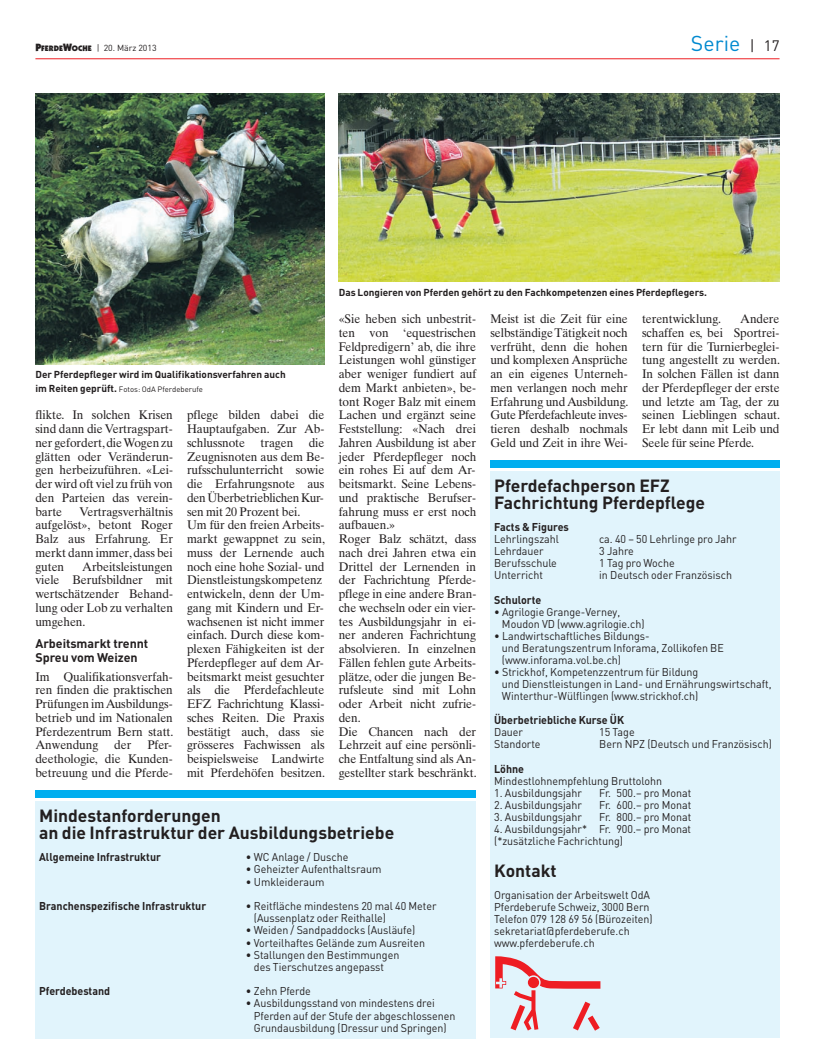
<style>
.page{position:relative;width:815px;height:1063px;background:#fff}
.page>*{position:absolute;margin:0;border:0;box-sizing:border-box;transform-origin:0 0}
.t1{font:21.25px "DIN";color:#0089cf}
.t2{font:700 17.5px/17.8px "DIN";color:#231f20}
.t3{font:12.5px/13.8px "Times Ten";letter-spacing:-.005em;color:#231f20;text-align:justify;scale:.95 1}
.t4{font:700 12.5px/13.8px "DIN";letter-spacing:-.005em;color:#231f20}
.t5{font:11.25px/12.1px "DIN";color:#231f20;scale:.95 1}
.t6{font:700 11.25px "DIN";color:#231f20;scale:.95 1}
.t7{font:700 10px "DIN";color:#231f20}
.t8{font:8.75px "DIN";color:#231f20}
.t9{font:7.75px "DIN";color:#231f20}
.s1{font-family:"Itc Kabel";font-weight:900;font-size:10.62px}
.s2{font-family:"Itc Kabel";font-weight:900;font-size:8px}
.s3{font-size:15px;color:#231f20}
.s4{font-weight:700;font-size:10px}
</style>
<div class="page">
<hr style="left:35px;top:58px;width:745px;height:1px;background:#ee1d23">
<div style="left:490px;top:471px;width:290px;height:567px;background:#e1f4fc"></div>
<div style="left:490px;top:461px;width:290px;height:7px;background:#00aeef"></div>
<svg style="left:495px;top:956px;width:105px;height:75px"></svg>
<div style="left:35px;top:801px;width:441px;height:237px;background:#e1f4fc"></div>
<div style="left:35px;top:791px;width:441px;height:7px;background:#00aeef"></div>
<img style="left:35px;top:93px;width:290px;height:271px">
<img style="left:339px;top:93px;width:441px;height:189px">
<p class="t8" style="left:35px;top:43px;width:123px"><span class="s1">P</span><span class="s2">FERDE</span><span class="s1">W</span><span class="s2">OCHE</span> | 20. März 2013</p>
<h1 class="t1" style="left:691px;top:30px;width:90px">Serie <span class="s3">| 17</span></h1>
<p class="t7" style="left:339px;top:285px;width:370px">Das Longieren von Pferden gehört zu den Fachkompetenzen eines Pferdepflegers.</p>
<p class="t3" style="left:339px;top:312px;width:147px;text-align:left">«Sie heben sich unbestrit&shy;ten von ‘equestrischen<br>Feldpredigern’ ab, die ihre<br>Leistungen wohl günstiger aber weniger fundiert auf dem Markt anbieten», be&shy;tont Roger Balz mit einem<br>Lachen und ergänzt seine<br>Feststellung: «Nach drei<br>Jahren Ausbildung ist aber jeder Pferdepfleger noch ein rohes Ei auf dem Ar&shy;beitsmarkt. Seine Lebens&shy;und praktische Berufser&shy;fahrung muss er erst noch aufbauen.»<br>Roger Balz schätzt, dass nach drei Jahren etwa ein<br>Drittel der Lernenden in der Fachrichtung Pferde&shy;pflege in eine andere Bran&shy;che wechseln oder ein vier&shy;tes Ausbildungsjahr in ei&shy;ner anderen Fachrichtung absolvieren. In einzelnen<br>Fällen fehlen gute Arbeits&shy;plätze, oder die jungen Be&shy;rufsleute sind mit Lohn oder Arbeit nicht zufrie&shy;den.<br>Die Chancen nach der<br>Lehrzeit auf eine persönli&shy;che Entfaltung sind als An&shy;gestellter stark beschränkt.</p>
<p class="t3" style="left:490px;top:312px;width:147px">Meist ist die Zeit für eine selbständige Tätigkeit noch verfrüht, denn die hohen und komplexen Ansprüche an ein eigenes Unterneh&shy;men verlangen noch mehr Erfahrung und Ausbildung.<br>Gute Pferdefachleute inves - tieren deshalb nochmals Geld und Zeit in ihre Wei-</p>
<p class="t3" style="left:642px;top:312px;width:85px">terentwicklung.</p>
<p class="t3" style="left:642px;top:312px;width:147px;text-indent:98px">Andere schaffen es, bei Sportrei&shy;tern für die Turnierbeglei&shy;tung angestellt zu werden.<br>In solchen Fällen ist dann der Pferdepfleger der erste und letzte am Tag, der zu seinen Lieblingen schaut.<br>Er lebt dann mit Leib und Seele für seine Pferde.</p>
<p class="t7" style="left:35px;top:368px;width:252px">Der Pferdepfleger wird im Qualifikationsverfahren auch</p>
<p class="t9" style="left:35px;top:384px;width:169px"><span class="s4">im Reiten geprüft.</span> Fotos: OdA Pferdeberufe</p>
<p class="t3" style="left:35px;top:408px;width:146px">flikte. In solchen Krisen sind dann die Vertragspart&shy;ner gefordert, die Wogen zu glätten oder Veränderun&shy;gen herbeizuführen. «Lei&shy;der wird oft viel zu früh von den Parteien das verein&shy;barte</p>
<p class="t3" style="left:187px;top:408px;width:147px;text-align:left">pflege bilden dabei die<br>Hauptaufgaben. Zur Ab&shy;schlussnote tragen die<br>Zeugnisnoten aus dem Be&shy;rufsschulunterricht sowie die Erfahrungsnote aus den Überbetrieblichen Kur&shy;sen mit 20 Prozent bei.<br>Um für den freien Arbeits&shy;markt gewappnet zu sein, muss der Lernende auch noch eine hohe Sozial- und<br>Dienstleistungskompetenz entwickeln, denn der Um&shy;gang mit Kindern und Er&shy;wachsenen ist nicht immer einfach. Durch diese kom&shy;plexen Fähigkeiten ist der<br>Pferdepfleger auf dem Ar&shy;beitsmarkt meist gesuchter als die Pferdefachleute<br>EFZ Fachrichtung Klassi&shy;sches Reiten. Die Praxis bestätigt auch, dass sie grösseres Fachwissen als beispielsweise Landwirte mit Pferdehöfen besitzen.</p>
<h2 class="t2" style="left:494px;top:476px;width:212px">Pferdefachperson EFZ<br>Fachrichtung Pferdepflege</h2>
<p class="t6" style="left:494px;top:520px;width:80px">Facts &amp; Figures</p>
<p class="t5" style="left:494px;top:533px;width:70px">Lehrlingszahl</p>
<p class="t5" style="left:599px;top:533px;width:146px">ca. 40 – 50 Lehrlinge pro Jahr</p>
<p class="t5" style="left:494px;top:545px;width:54px">Lehrdauer</p>
<p class="t5" style="left:599px;top:545px;width:38px">3 Jahre</p>
<p class="t5" style="left:494px;top:557px;width:68px">Berufsschule</p>
<p class="t5" style="left:599px;top:557px;width:81px">1 Tag pro Woche</p>
<p class="t5" style="left:494px;top:569px;width:53px">Unterricht</p>
<p class="t5" style="left:599px;top:569px;width:141px">in Deutsch oder Französisch</p>
<p class="t6" style="left:494px;top:592px;width:51px">Schulorte</p>
<p class="t5" style="left:502px;top:605px;width:152px;text-indent:-8px">• Agrilogie Grange-Verney,<br>Moudon VD (www.agrilogie.ch)</p>
<p class="t5" style="left:502px;top:629px;width:235px;text-indent:-8px">• Landwirtschaftliches Bildungs-<br>und Beratungszentrum Inforama, Zollikofen BE (www.inforama.vol.be.ch)</p>
<p class="t5" style="left:502px;top:666px;width:285px;text-indent:-8px">• Strickhof, Kompetenzzentrum für Bildung<br>und Dienst leistungen in Land- und Ernährungswirtschaft,<br>Winterthur-Wülflingen (www.strickhof.ch)</p>
<p class="t6" style="left:494px;top:713px;width:138px">Überbetriebliche Kurse ÜK</p>
<p class="t5" style="left:494px;top:726px;width:32px">Dauer</p>
<p class="t5" style="left:599px;top:726px;width:39px">15 Tage</p>
<p class="t5" style="left:494px;top:738px;width:50px">Standorte</p>
<p class="t5" style="left:599px;top:738px;width:183px">Bern NPZ (Deutsch und Französisch)</p>
<p class="t6" style="left:494px;top:761px;width:33px">Löhne</p>
<p class="t5" style="left:494px;top:774px;width:178px">Mindestlohnempfehlung Bruttolohn</p>
<p class="t5" style="left:494px;top:786px;width:94px">1. Ausbildungsjahr</p>
<p class="t5" style="left:599px;top:786px;width:98px">Fr. 500.– pro Monat</p>
<p class="t5" style="left:494px;top:798px;width:94px">2. Ausbildungsjahr</p>
<p class="t5" style="left:599px;top:798px;width:98px">Fr. 600.– pro Monat</p>
<p class="t5" style="left:494px;top:810px;width:94px">3. Ausbildungsjahr</p>
<p class="t5" style="left:599px;top:810px;width:98px">Fr. 800.– pro Monat</p>
<p class="t5" style="left:494px;top:823px;width:209px">4. Ausbildungsjahr* Fr. 900.– pro Monat (*zusätzliche Fachrichtung)</p>
<h2 class="t2" style="left:494px;top:861px;width:64px">Kontakt</h2>
<p class="t5" style="left:494px;top:889px;width:168px">Organisation der Arbeitswelt OdA<br>Pferdeberufe Schweiz, 3000 Bern<br>Telefon 079 128 69 56 (Bürozeiten) sekretariat@pferdeberufe.ch www.pferdeberufe.ch</p>
<p class="t3" style="left:35px;top:504px;width:146px;text-indent:44px">Vertragsverhältnis aufgelöst», betont Roger Balz aus Erfahrung. Er merkt dann immer, dass bei guten</p>
<p class="t3" style="left:35px;top:559px;width:146px;text-indent:47px">Arbeitsleistungen viele Berufsbildner mit wertschätzender Behand&shy;lung oder Lob zu verhalten umgehen.</p>
<p class="t4" style="left:35px;top:636px;width:114px">Arbeitsmarkt trennt<br>Spreu vom Weizen</p>
<p class="t3" style="left:35px;top:669px;width:147px">Im Qualifikationsverfah&shy;ren finden die praktischen Prüfungen im Ausbildungs&shy;betrieb und im Nationalen Pferdezentrum Bern statt.<br>Anwendung</p>
<p class="t3" style="left:114px;top:738px;width:19px">der</p>
<p class="t3" style="left:35px;top:738px;width:146px;text-indent:112px">Pfer&shy;deethologie, die Kunden&shy;betreuung und die Pferde-</p>
<h2 class="t2" style="left:39px;top:806px;width:357px">Mindestanforderungen<br>an die Infrastruktur der Ausbildungsbetriebe</h2>
<p class="t6" style="left:39px;top:850px;width:130px">Allgemeine Infrastruktur</p>
<p class="t5" style="left:246px;top:851px;width:109px">• WC Anlage / Dusche</p>
<p class="t5" style="left:246px;top:863px;width:144px">• Geheizter Aufenthaltsraum</p>
<p class="t5" style="left:246px;top:875px;width:84px">• Umkleideraum</p>
<p class="t6" style="left:39px;top:899px;width:177px">Branchenspezifische Infrastruktur</p>
<p class="t5" style="left:254px;top:900px;width:194px;text-indent:-8px">• Reitfläche mindestens 20 mal 40 Meter (Aussenplatz oder Reithalle)</p>
<p class="t5" style="left:246px;top:924px;width:180px">• Weiden / Sandpaddocks (Ausläufe)</p>
<p class="t5" style="left:246px;top:936px;width:190px">• Vorteilhaftes Gelände zum Ausreiten</p>
<p class="t5" style="left:254px;top:948px;width:155px;text-indent:-8px">• Stallungen den Bestimmungen des Tierschutzes angepasst</p>
<p class="t6" style="left:39px;top:984px;width:76px">Pferdebestand</p>
<p class="t5" style="left:246px;top:985px;width:70px">• Zehn Pferde</p>
<p class="t5" style="left:254px;top:997px;width:214px;text-indent:-8px">• Ausbildungsstand von mindestens drei<br>Pferden auf der Stufe der abgeschlossenen<br>Grundausbildung (Dressur und Springen)</p>
</div>
